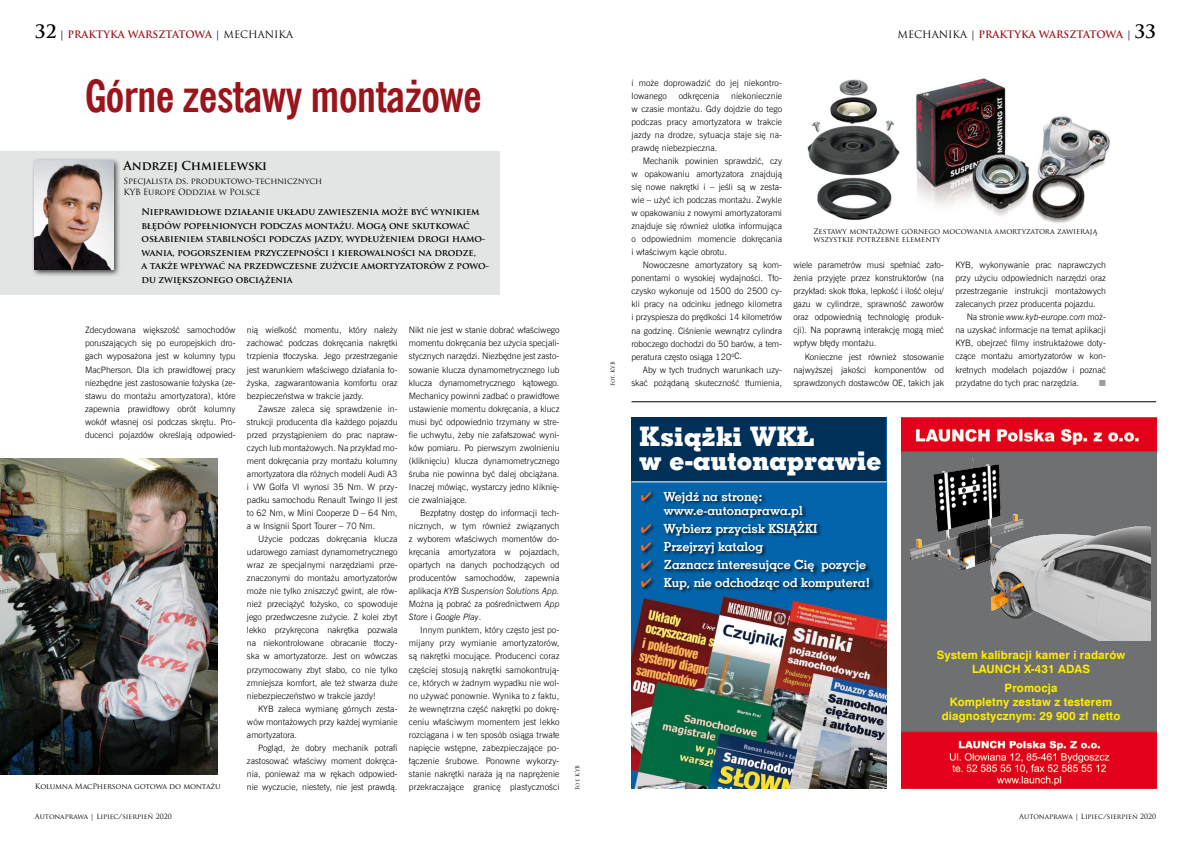
<style>
.page{position:relative;width:1191px;height:842px;background:#fff}
.page>*{position:absolute;margin:0;border:0;box-sizing:border-box;transform-origin:0 0}
.t1{font:700 44px "News Goth Cn EU";letter-spacing:-.015em;color:#9a141c}
.t2{font:27px/24px "Geo Slab 703 X Bd EU";letter-spacing:.01em;color:#fff}
.t3{font:12.6px/14px "Geo Slab 703 Bd EU";color:#fff}
.t4{font:700 12px "Trajan Pro";letter-spacing:-.01em;color:#000}
.t5{font:700 11.5px/14px "Swis 721 EU";letter-spacing:.01em;color:#ffed00;text-align:center}
.t6{font:700 10px "Trajan Pro";color:#9a141c}
.t7{font:700 9.2px/13.5px "Trajan Pro";letter-spacing:-.01em;color:#000}
.t8{font:8.8px/13px "News Goth Lt EU";color:#000;text-align:justify}
.t9{font:8.8px "Zapf Dingbats ITC";color:#9c9e9f}
.t10{font:8.4px/10.8px "Trajan Pro";letter-spacing:-.015em;color:#000}
.t11{font:7.5px/8.5px "Trajan Pro";letter-spacing:-.01em;color:#000}
.t12{font:7px "Trajan Pro";color:#000}
.t13{font:5.5px "Trajan Pro";letter-spacing:-.015em;color:#000}
.s1{font-size:18px;color:#000}
.s2{color:#000}
.s3{font-weight:400;color:#000}
.s4{font-style:italic}
.s5{color:#eb6a27}
</style>
<div class="page">
<div style="left:0;top:151px;width:499px;height:144px;background:#e3e4e4"></div>
<div style="left:31px;top:157px;width:90px;height:120px;background:#000;opacity:.75"></div>
<img style="left:35px;top:160px;width:78px;height:109px">
<img style="left:0;top:459px;width:218px;height:315px">
<img style="left:915px;top:78px;width:195px;height:146px">
<img style="left:807px;top:79px;width:93px;height:142px">
<hr style="left:631px;top:402px;width:525px;height:1px;background:#000">
<img style="left:901px;top:418px;width:255px;height:371px">
<img style="left:901px;top:454px;width:249px;height:186px">
<img style="left:631px;top:482px;width:255px;height:307px">
<div style="left:631px;top:418px;width:255px;height:64px;background:#003057"></div>
<div style="left:640px;top:491px;width:234px;height:103px;background:#000;opacity:.75"></div>
<hr style="left:631px;top:481px;width:255px;height:1px;background:#fff">
<p class="t6" style="left:35px;top:28px;width:260px"><span class="s1">32</span> <span class="s2">|</span> PRAKTYKA WARSZTATOWA <span class="s3">| MECHANIKA</span></p>
<h1 class="t1" style="left:85px;top:69px;width:398px">Górne zestawy montażowe</h1>
<h3 class="t4" style="left:123px;top:158px;width:145px">Andrzej Chmielewski</h3>
<p class="t10" style="left:123px;top:175px;width:200px">Specjalista ds. produktowo-technicznych<br>KYB Europe Oddział w Polsce</p>
<p class="t7" style="left:141px;top:205px;width:349px">Nieprawidłowe działanie układu zawieszenia może być wynikiem błędów popełnionych podczas montażu. Mogą one skutkować osłabieniem stabilności podczas jazdy, wydłużeniem drogi hamo&shy;wania, pogorszeniem przyczepności i kierowalności na drodze,<br>a także wpływać na przedwczesne zużycie amortyzatorów z powo&shy;du zwiększonego obciążenia</p>
<p class="t8" style="left:85px;top:324px;width:152px">Zdecydowana większość samochodów poruszających się po europejskich dro&shy;gach wyposażona jest w kolumny typu MacPherson. Dla ich prawidłowej pracy niezbędne jest zastosowanie łożyska (ze&shy;stawu do montażu amortyzatora), które zapewnia prawidłowy obrót kolumny wokół własnej osi podczas skrętu. Pro&shy;ducenci pojazdów określają odpowied-</p>
<p class="t8" style="left:247px;top:324px;width:152px">nią wielkość momentu, który należy zachować podczas dokręcania nakrętki trzpienia tłoczyska. Jego przestrzeganie jest warunkiem właściwego działania ło&shy;żyska, zagwarantowania komfortu oraz bezpieczeństwa w trakcie jazdy.</p>
<p class="t8" style="left:247px;top:402px;width:152px;text-indent:11px">Zawsze zaleca się sprawdzenie in&shy;strukcji producenta dla każdego pojazdu przed przystąpieniem do prac napraw&shy;czych lub montażowych. Na przykład mo&shy;ment dokręcania przy montażu kolumny amortyzatora dla różnych modeli Audi A3 i VW Golfa VI wynosi 35 Nm. W przy&shy;padku samochodu Renault Twingo II jest to 62 Nm, w Mini Cooperze D – 64 Nm, a w Insignii Sport Tourer – 70 Nm.</p>
<p class="t8" style="left:247px;top:533px;width:152px;text-indent:11px">Użycie podczas dokręcania klucza udarowego zamiast dynamometrycznego wraz ze specjalnymi narzędziami prze&shy;znaczonymi do montażu amortyzatorów może nie tylko zniszczyć gwint, ale rów&shy;nież przeciążyć łożysko, co spowoduje jego przedwczesne zużycie. Z kolei zbyt lekko przykręcona nakrętka pozwala na niekontrolowane obracanie tłoczy&shy;ska w amortyzatorze. Jest on wówczas przymocowany zbyt słabo, co nie tylko zmniejsza komfort, ale też stwarza duże niebezpieczeństwo w trakcie jazdy!</p>
<p class="t8" style="left:247px;top:702px;width:152px;text-indent:11px">KYB zaleca wymianę górnych zesta&shy;wów montażowych przy każdej wymianie amortyzatora.</p>
<p class="t8" style="left:247px;top:741px;width:152px;text-indent:11px">Pogląd, że dobry mechanik potrafi zastosować właściwy moment dokręca&shy;nia, ponieważ ma w rękach odpowied&shy;nie wyczucie, niestety, nie jest prawdą.</p>
<p class="t8" style="left:409px;top:324px;width:152px">Nikt nie jest w stanie dobrać właściwego momentu dokręcania bez użycia specjali&shy;stycznych narzędzi. Niezbędne jest zasto&shy;sowanie klucza dynamometrycznego lub klucza dynamometrycznego kątowego.<br>Mechanicy powinni zadbać o prawidłowe ustawienie momentu dokręcania, a klucz musi być odpowiednio trzymany w stre&shy;fie uchwytu, żeby nie zafałszować wyni&shy;ków pomiaru. Po pierwszym zwolnieniu (kliknięciu) klucza dynamometrycznego śruba nie powinna być dalej obciążana.<br>Inaczej mówiąc, wystarczy jedno kliknię&shy;cie zwalniające.</p>
<p class="t8" style="left:409px;top:506px;width:152px;text-indent:11px">Bezpłatny dostęp do informacji tech&shy;nicznych, w tym również związanych z wyborem właściwych momentów do&shy;kręcania amortyzatora w pojazdach, opartych na danych pochodzących od producentów samochodów, zapewnia aplikacja <span class="s4">KYB Suspension Solutions App.<br></span>Można ją pobrać za pośrednictwem <span class="s4">App Store</span> i <span class="s4">Google Play</span>.</p>
<p class="t8" style="left:409px;top:624px;width:152px;text-indent:11px">Innym punktem, który często jest po&shy;mijany przy wymianie amortyzatorów, są nakrętki mocujące. Producenci coraz częściej stosują nakrętki samokontrują&shy;ce, których w żadnym wypadku nie wol&shy;no używać ponownie. Wynika to z faktu, że wewnętrzna część nakrętki po dokrę&shy;ceniu właściwym momentem jest lekko rozciągana i w ten sposób osiąga trwałe napięcie wstępne, zabezpieczające po&shy;łączenie śrubowe. Ponowne wykorzy&shy;stanie nakrętki naraża ją na naprężenie</p>
<p class="t11" style="left:35px;top:782px;width:187px">Kolumna MacPhersona gotowa do montażu</p>
<p class="t8" style="left:409px;top:780px;width:152px">przekraczające granicę plastyczności</p>
<p class="t12" style="left:35px;top:812px;width:138px">Autonaprawa | Lipiec/sierpień 2020</p>
<p class="t13" style="left:574px;top:790px;width:27px;rotate:-90deg">Fot. KYB</p>
<p class="t13" style="left:609px;top:386px;width:27px;rotate:-90deg">Fot. KYB</p>
<p class="t6" style="left:897px;top:28px;width:260px"><span class="s3">MECHANIKA |</span> PRAKTYKA WARSZTATOWA <span class="s3">|</span> <span class="s1">33</span></p>
<p class="t8" style="left:631px;top:76px;width:152px">i może doprowadzić do jej niekontro&shy;lowanego</p>
<p class="t8" style="left:631px;top:89px;width:152px;text-indent:100px">niekoniecznie w czasie montażu. Gdy dojdzie do tego podczas pracy amortyzatora w trakcie jazdy na drodze, sytuacja staje się na&shy;prawdę niebezpieczna.</p>
<p class="t8" style="left:631px;top:154px;width:152px;text-indent:11px">Mechanik powinien sprawdzić, czy w opakowaniu amortyzatora znajdują się nowe nakrętki i – jeśli są w zesta&shy;wie – użyć ich podczas montażu. Zwykle w opakowaniu z nowymi amortyzatorami znajduje się również ulotka informująca o odpowiednim momencie dokręcania i właściwym kącie obrotu.</p>
<p class="t8" style="left:631px;top:259px;width:152px;text-indent:11px">Nowoczesne amortyzatory są kom&shy;ponentami o wysokiej wydajności. Tło&shy;czysko wykonuje od 1500 do 2500 cy&shy;kli pracy na odcinku jednego kilometra i przyspiesza do prędkości 14 kilometrów na godzinę. Ciśnienie wewnątrz cylindra roboczego dochodzi do 50 barów, a tem&shy;peratura często osiąga 120<sup>o</sup>C.</p>
<p class="t8" style="left:631px;top:363px;width:152px;text-align:right">Aby w tych trudnych warunkach uzy&shy;skać pożądaną skuteczność tłumienia,</p>
<p class="t8" style="left:678px;top:89px;width:42px">odkręcenia</p>
<p class="t11" style="left:813px;top:227px;width:285px">Zestawy montażowe górnego mocowania amortyzatora zawierają wszystkie potrzebne elementy</p>
<p class="t8" style="left:793px;top:259px;width:152px">wiele parametrów musi spełniać zało&shy;żenia przyjęte przez konstruktorów (na przykład: skok tłoka, lepkość i ilość oleju/ gazu w cylindrze, sprawność zaworów oraz odpowiednią technologię produk&shy;cji). Na poprawną interakcję mogą mieć wpływ błędy montażu.</p>
<p class="t8" style="left:793px;top:350px;width:152px;text-indent:11px">Konieczne jest również stosowanie najwyższej jakości komponentów od sprawdzonych dostawców OE, takich jak</p>
<p class="t8" style="left:955px;top:259px;width:152px">KYB, wykonywanie prac naprawczych przy użyciu odpowiednich narzędzi oraz przestrzeganie instrukcji montażowych zalecanych przez producenta pojazdu.</p>
<p class="t8" style="left:955px;top:311px;width:152px;text-indent:11px">Na stronie <span class="s4">www.kyb-europe.com</span> moż&shy;na uzyskać informacje na temat aplikacji KYB, obejrzeć filmy instruktażowe doty&shy;czące montażu amortyzatorów w kon&shy;kretnych modelach pojazdów i poznać przydatne do tych prac narzędzia.</p>
<p class="t9" style="left:1099px;top:378px;width:8px">■</p>
<h2 class="t2" style="left:639px;top:424px;width:243px">Książki WKŁ<br>w e-autonaprawie</h2>
<h3 class="t3" style="left:664px;top:489px;width:140px;text-indent:-23px"><span class="s5">✔</span> Wejdź na stronę: www.e-autonaprawa.pl</h3>
<h3 class="t3" style="left:641px;top:521px;width:178px"><span class="s5">✔</span> Wybierz przycisk KSIĄŻKI</h3>
<h3 class="t3" style="left:641px;top:539px;width:124px"><span class="s5">✔</span> Przejrzyj katalog</h3>
<h3 class="t3" style="left:641px;top:557px;width:227px"><span class="s5">✔</span> Zaznacz interesujące Cię pozycje</h3>
<h3 class="t3" style="left:641px;top:575px;width:231px"><span class="s5">✔</span> Kup, nie odchodząc od komputera!</h3>
<h3 class="t5" style="left:936px;top:648px;width:190px">System kalibracji kamer i radarów<br>LAUNCH X-431 ADAS</h3>
<h3 class="t5" style="left:941px;top:682px;width:180px">Promocja<br>Kompletny zestaw z testerem diagnostycznym: 29 900 zł netto</h3>
<p class="t12" style="left:1019px;top:812px;width:138px">Autonaprawa | Lipiec/sierpień 2020</p>
</div>
